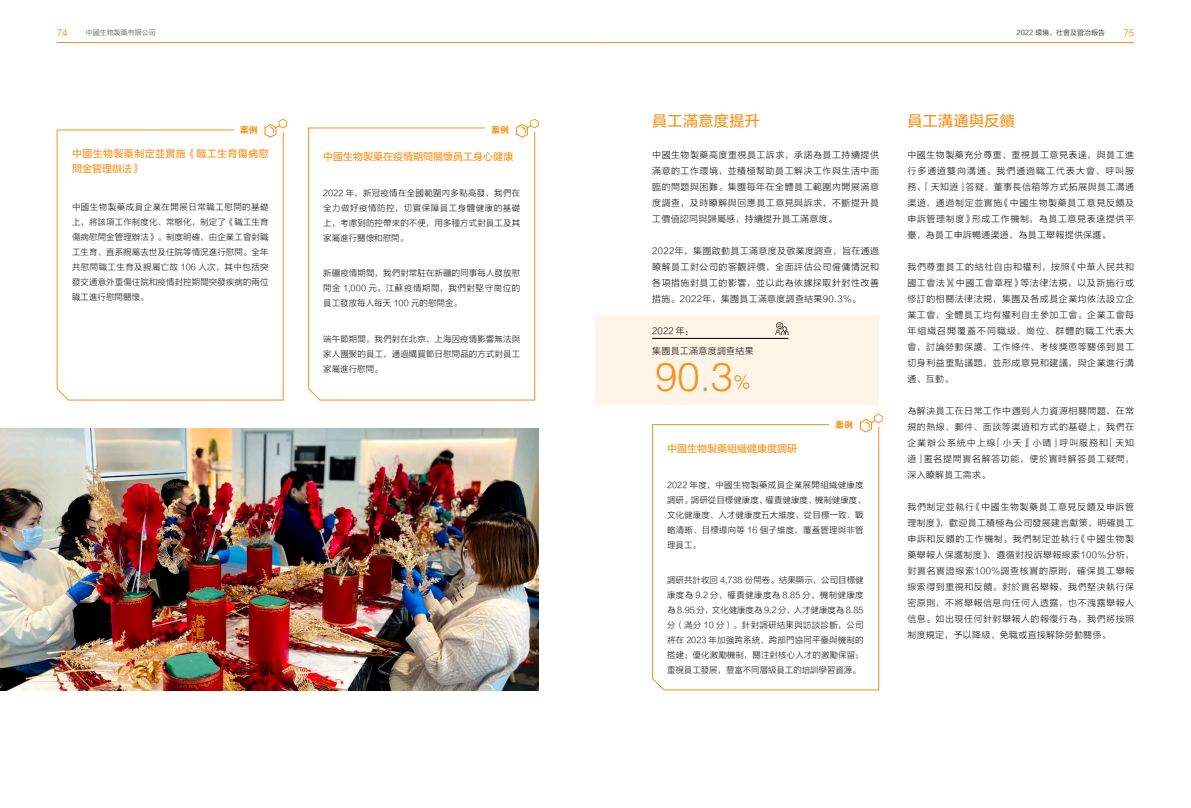
<style>
.page{position:relative;width:1191px;height:808px;background:#fff}
.page>*{position:absolute;margin:0;border:0;box-sizing:border-box;transform-origin:0 0}
.t1{font:300 40px "Helvetica LT Std";color:#f7931d}
.t2{font:15px "FZLTZHUNHK GBK1 0";letter-spacing:.03em;color:#f7931d}
.t3{font:10px "FZLTZHUNHK GBK1 0";color:#f7931d}
.t4{font:10px/15px "FZLTZHUNHK GBK1 0";letter-spacing:.04em;color:#f7931d}
.t5{font:9px/16px "FZLTXHK";letter-spacing:.055em;color:#231f20;text-align:justify}
.t6{font:9px/19.5px "FZLTXHK";letter-spacing:.03em;color:#231f20}
.t7{font:9px "FZDHTK GBK1 0";color:#f7931d}
.t8{font:9px "FZLTZHUNHK GBK1 0";color:#f7931d}
.t9{font:8.5px/15px "FZLTXHK";letter-spacing:.01em;color:#231f20;text-align:justify}
.t10{font:7px "FZLTXHK";color:#231f20}
.t11{font:7px "FZLTXHK";color:#57585a}
.s1{color:#000}
.s2{font-size:20px}
</style>
<div class="page">
<hr style="left:57px;top:42px;width:538px;height:1px;background:#f7931d">
<hr style="left:595px;top:42px;width:539px;height:1px;background:#f7931d">
<div style="left:595px;top:315px;width:284px;height:90px;background:#fef4e8"></div>
<svg style="left:56px;top:129px;width:228px;height:272px"></svg>
<div style="left:234px;top:113px;width:53px;height:19px;background:#fff"></div>
<svg style="left:264px;top:119px;width:23px;height:19px"></svg>
<svg style="left:308px;top:127px;width:227px;height:274px"></svg>
<div style="left:485px;top:113px;width:54px;height:19px;background:#fff"></div>
<svg style="left:516px;top:119px;width:22px;height:19px"></svg>
<svg style="left:652px;top:424px;width:227px;height:267px"></svg>
<div style="left:829px;top:408px;width:53px;height:19px;background:#fff"></div>
<svg style="left:860px;top:414px;width:22px;height:19px"></svg>
<hr style="left:652px;top:338px;width:136px;height:1px;background:#000">
<img style="left:0;top:429px;width:539px;height:261px">
<svg style="left:775px;top:322px;width:13px;height:13px"></svg>
<p class="t8" style="left:57px;top:28px;width:12px">74</p>
<p class="t11" style="left:86px;top:29px;width:72px">中國生物製藥有限公司</p>
<p class="t10" style="left:1016px;top:29px;width:90px">2022 環境、社會及管治報告</p>
<p class="t8" style="left:1123px;top:28px;width:12px">75</p>
<p class="t7" style="left:240px;top:125px;width:20px">案例</p>
<p class="t4" style="left:72px;top:147px;width:198px">中國生物製藥制定並實施《職工生育傷病慰問金管理辦法》</p>
<p class="t9" style="left:72px;top:200px;width:198px">中國生物製藥成員企業在開展日常職工慰問的基礎上，將該項工作制度化、常態化，制定了《職工生育傷病慰問金管理辦法》。制度明確，由企業工會對職工生育、直系親屬去世及住院等情況進行慰問。全年共慰問職工生育及親屬亡故 106 人次，其中包括突發交通意外重傷住院和疫情封控期間突發疾病的兩位職工進行慰問關懷。</p>
<p class="t7" style="left:491px;top:125px;width:19px">案例</p>
<p class="t3" style="left:323px;top:151px;width:192px">中國生物製藥在疫情期間關懷員工身心健康</p>
<p class="t9" style="left:323px;top:185px;width:198px">2022 年，新冠疫情在全國範圍內多點高發，我們在全力做好疫情防控，切實保障員工身體健康的基礎上，考慮到防控帶來的不便，用多種方式對員工及其家屬進行關懷和慰問。</p>
<p class="t9" style="left:323px;top:266px;width:198px">新疆疫情期間，我們對常駐在新疆的同事每人發放慰問金 1,000 元。江蘇疫情期間，我們對堅守崗位的員工發放每人每天 100 元的慰問金。</p>
<p class="t9" style="left:323px;top:332px;width:198px">端午節期間，我們對在北京、上海因疫情影響無法與家人團聚的員工，通過購買節日慰問品的方式對員工家屬進行慰問。</p>
<h2 class="t2" style="left:652px;top:113px;width:109px">員工滿意度提升</h2>
<p class="t5" style="left:652px;top:147px;width:228px">中國生物製藥高度重視員工訴求，承諾為員工持續提供滿意的工作環境，並積極幫助員工解決工作與生活中面臨的問題與困難。集團每年在全體員工範圍內開展滿意度調查，及時瞭解與回應員工意見與訴求，不斷提升員工價值認同與歸屬感，持續提升員工滿意度。</p>
<p class="t5" style="left:652px;top:243px;width:228px">2022年，集團啟動員工滿意度及敬業度調查，旨在通過瞭解員工對公司的客觀評價，全面評估公司僱傭情況和各項措施對員工的影響，並以此為依據採取針對性改善措施。2022年，集團員工滿意度調查結果90.3%。</p>
<p class="t6" style="left:652px;top:321px;width:103px">2022 年<span class="s1">：<br></span>集團員工滿意度調查結果</p>
<h1 class="t1" style="left:655px;top:351px;width:97px">90.3<span class="s2">%</span></h1>
<p class="t3" style="left:667px;top:443px;width:131px">中國生物製藥組織健康度調研</p>
<p class="t7" style="left:835px;top:420px;width:19px">案例</p>
<p class="t9" style="left:667px;top:477px;width:200px;text-align:left">2022 年度，中國生物製藥成員企業展開組織健康度調研。調研從目標健康度、權責健康度、機制健康度、文化健康度、人才健康度五大維度，從目標一致、戰略清晰、目標導向等 16 個子維度，覆蓋管理與非管理員工。</p>
<p class="t9" style="left:667px;top:573px;width:198px">調研共計收回 4,738 份問卷。結果顯示，公司目標健康度為 9.2 分，權責健康度為 8.85 分，機制健康度為 8.95 分，文化健康度為 9.2 分，人才健康度為 8.85分（滿分 10 分）。針對調研結果與訪談診斷，公司將在 2023 年加強跨系統、跨部門協同平臺與機制的搭建；優化激勵機制，關注對核心人才的激勵保留；重視員工發展，豐富不同層級員工的培訓學習資源。</p>
<h2 class="t2" style="left:907px;top:113px;width:109px">員工溝通與反饋</h2>
<p class="t5" style="left:907px;top:147px;width:228px">中國生物製藥充分尊重、重視員工意見表達，與員工進行多通道雙向溝通。我們通過職工代表大會、呼叫服務、「天知道」答疑、董事長信箱等方式拓展與員工溝通渠道，通過制定並實施《中國生物製藥員工意見反饋及申訴管理制度》形成工作機制，為員工意見表達提供平臺，為員工申訴暢通渠道，為員工舉報提供保護。</p>
<p class="t5" style="left:907px;top:259px;width:228px">我們尊重員工的結社自由和權利，按照《中華人民共和國工會法》《中國工會章程》等法律法規，以及新施行或修訂的相關法律法規，集團及各成員企業均依法設立企業工會，全體員工均有權利自主參加工會。企業工會每年組織召開覆蓋不同職級、崗位、群體的職工代表大會，討論勞動保護、工作條件、考核獎懲等關係到員工切身利益重點議題，並形成意見和建議，與企業進行溝通、互動。</p>
<p class="t5" style="left:907px;top:403px;width:228px">為解決員工在日常工作中遇到人力資源相關問題，在常規的熱線、郵件、面談等渠道和方式的基礎上，我們在企業辦公系統中上線「小天」「小晴」呼叫服務和「天知道」匿名提問實名解答功能，便於實時解答員工疑問，深入瞭解員工需求。</p>
<p class="t5" style="left:907px;top:499px;width:228px">我們制定並執行《中國生物製藥員工意見反饋及申訴管理制度》，歡迎員工積極為公司發展建言獻策，明確員工申訴和反饋的工作機制。我們制定並執行《中國生物製藥舉報人保護制度》，遵循對投訴舉報線索100%分析，對實名實證線索100%調查核實的原則，確保員工舉報線索得到重視和反饋。對於實名舉報，我們堅決執行保密原則，不將舉報信息向任何人透露，也不洩露舉報人信息。如出現任何針對舉報人的報復行為，我們將按照制度規定，予以降級、免職或直接解除勞動關係。</p>
</div>
